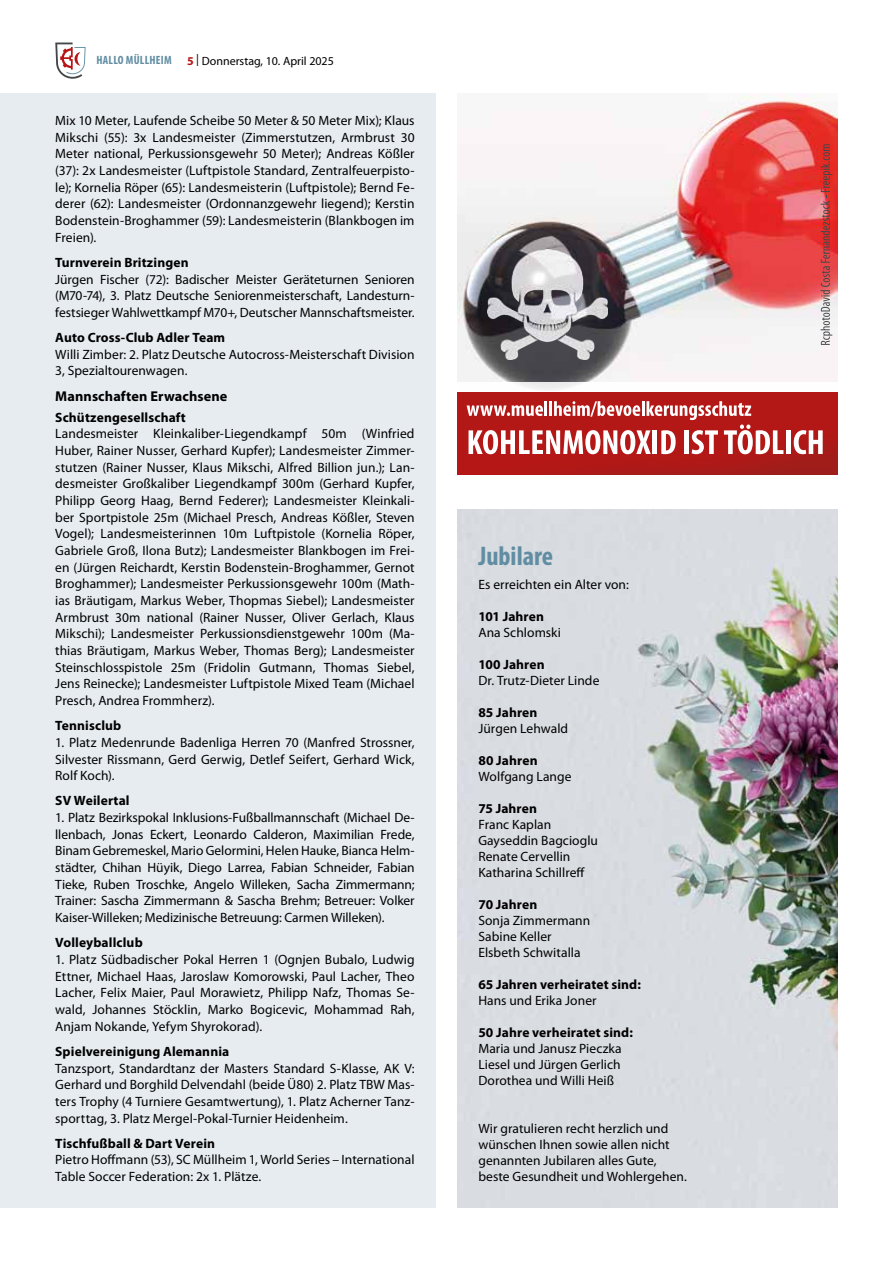
<style>
.page{position:relative;width:893px;height:1263px;background:#fff}
.page>*{position:absolute;margin:0;border:0;box-sizing:border-box;transform-origin:0 0}
.t1{font:700 condensed 27px "Myriad Pro";color:#618da2}
.t2{font:700 14.25px "Myriad Pro";letter-spacing:.005em;color:#000}
.t3{font:13.5px/16.6px "Myriad Pro";letter-spacing:.005em;color:#000;text-align:justify}
.t4{font:700 13.5px "Myriad Pro";letter-spacing:.01em;color:#000}
.t5{font:12px "Myriad Pro";color:#000}
.t6{font:700 condensed 12px "Myriad Pro";letter-spacing:.02em;color:#618da2}
.s1{font-weight:700;color:#b61615}
</style>
<div class="page">
<svg style="left:55px;top:43px;width:31px;height:36px"></svg>
<img style="left:457px;top:509px;width:381px;height:699px">
<div style="left:0;top:94px;width:436px;height:1114px;background:#e7ecf0"></div>
<img style="left:457px;top:94px;width:381px;height:288px">
<img style="left:487px;top:249px;width:120px;height:110px">
<img style="left:457px;top:382px;width:381px;height:92px">
<svg style="left:821px;top:144px;width:11px;height:201px"></svg>
<svg style="left:467px;top:401px;width:316px;height:53px"></svg>
<div style="left:786px;top:430px;width:5px;height:24px;background:#fff"></div>
<svg style="left:794px;top:430px;width:29px;height:24px"></svg>
<p class="t6" style="left:96px;top:52px;width:77px">HALLO MÜLLHEIM</p>
<p class="t5" style="left:187px;top:54px;width:148px"><span class="s1">5</span> | Donnerstag, 10. April 2025</p>
<p class="t3" style="left:55px;top:112px;width:361px">Mix 10 Meter, Laufende Scheibe 50 Meter &amp; 50 Meter Mix); Klaus Mikschi (55): 3x Landesmeister (Zimmerstutzen, Armbrust 30<br>Meter national, Perkussionsgewehr 50 Meter); Andreas Kößler (37): 2x Landesmeister (Luftpistole Standard, Zentralfeuerpisto&shy;le); Kornelia Röper (65): Landesmeisterin (Luftpistole); Bernd Fe&shy;derer (62): Landesmeister (Ordonnanzgewehr liegend); Kerstin Bodenstein-Broghammer (59): Landesmeisterin (Blankbogen im Freien).</p>
<p class="t4" style="left:55px;top:255px;width:135px">Turnverein Britzingen</p>
<p class="t3" style="left:55px;top:271px;width:361px">Jürgen Fischer (72): Badischer Meister Geräteturnen Senioren (M70-74), 3. Platz Deutsche Seniorenmeisterschaft, Landesturn&shy;festsieger Wahlwettkampf M70+, Deutscher Mannschaftsmeister.</p>
<p class="t4" style="left:55px;top:330px;width:171px">Auto Cross-Club Adler Team</p>
<p class="t3" style="left:55px;top:346px;width:361px">Willi Zimber: 2. Platz Deutsche Autocross-Meisterschaft Division<br>3, Spezialtourenwagen.</p>
<p class="t2" style="left:55px;top:388px;width:174px">Mannschaften Erwachsene</p>
<p class="t4" style="left:55px;top:409px;width:132px">Schützengesellschaft</p>
<p class="t3" style="left:55px;top:426px;width:361px">Landesmeister Kleinkaliber-Liegendkampf 50m (Winfried Huber, Rainer Nusser, Gerhard Kupfer); Landesmeister Zimmer&shy;stutzen (Rainer Nusser, Klaus Mikschi, Alfred Billion jun.); Lan&shy;desmeister Großkaliber Liegendkampf 300m (Gerhard Kupfer, Philipp Georg Haag, Bernd Federer); Landesmeister Kleinkali&shy;ber Sportpistole 25m (Michael Presch, Andreas Kößler, Steven Vogel); Landesmeisterinnen 10m Luftpistole (Kornelia Röper, Gabriele Groß, Ilona Butz); Landesmeister Blankbogen im Frei&shy;en (Jürgen Reichardt, Kerstin Bodenstein-Broghammer, Gernot Broghammer); Landesmeister Perkussionsgewehr 100m (Math&shy;ias Bräutigam, Markus Weber, Thopmas Siebel); Landesmeister Armbrust 30m national (Rainer Nusser, Oliver Gerlach, Klaus Mikschi); Landesmeister Perkussionsdienstgewehr 100m (Ma&shy;thias Bräutigam, Markus Weber, Thomas Berg); Landesmeister Steinschlosspistole 25m (Fridolin Gutmann, Thomas Siebel, Jens Reinecke); Landesmeister Luftpistole Mixed Team (Michael Presch, Andrea Frommherz).</p>
<p class="t4" style="left:55px;top:718px;width:68px">Tennisclub</p>
<p class="t3" style="left:55px;top:734px;width:361px">1. Platz Medenrunde Badenliga Herren 70 (Manfred Strossner, Silvester Rissmann, Gerd Gerwig, Detlef Seifert, Gerhard Wick, Rolf Koch).</p>
<p class="t4" style="left:55px;top:793px;width:76px">SV Weilertal</p>
<p class="t3" style="left:55px;top:809px;width:361px">1. Platz Bezirkspokal Inklusions-Fußballmannschaft (Michael De&shy;llenbach, Jonas Eckert, Leonardo Calderon, Maximilian Frede, Binam Gebremeskel, Mario Gelormini, Helen Hauke, Bianca Helm&shy;städter, Chihan Hüyik, Diego Larrea, Fabian Schneider, Fabian Tieke, Ruben Troschke, Angelo Willeken, Sacha Zimmermann; Trainer: Sascha Zimmermann &amp; Sascha Brehm; Betreuer: Volker Kaiser-Willeken; Medizinische Betreuung: Carmen Willeken).</p>
<p class="t4" style="left:55px;top:935px;width:89px">Volleyballclub</p>
<p class="t3" style="left:55px;top:951px;width:361px">1. Platz Südbadischer Pokal Herren 1 (Ognjen Bubalo, Ludwig Ettner, Michael Haas, Jaroslaw Komorowski, Paul Lacher, Theo Lacher, Felix Maier, Paul Morawietz, Philipp Nafz, Thomas Se&shy;wald, Johannes Stöcklin, Marko Bogicevic, Mohammad Rah, Anjam Nokande, Yefym Shyrokorad).</p>
<p class="t4" style="left:55px;top:1044px;width:176px">Spielvereinigung Alemannia</p>
<p class="t3" style="left:55px;top:1060px;width:361px">Tanzsport, Standardtanz der Masters Standard S-Klasse, AK V:<br>Gerhard und Borghild Delvendahl (beide Ü80) 2. Platz TBW Mas&shy;ters Trophy (4 Turniere Gesamtwertung), 1. Platz Acherner Tanz&shy;sporttag, 3. Platz Mergel-Pokal-Turnier Heidenheim.</p>
<p class="t4" style="left:55px;top:1135px;width:161px">Tischfußball &amp; Dart Verein</p>
<p class="t3" style="left:55px;top:1152px;width:361px">Pietro Hoffmann (53), SC Müllheim 1, World Series – International<br>Table Soccer Federation: 2x 1. Plätze.</p>
<h1 class="t1" style="left:478px;top:539px;width:76px">Jubilare</h1>
<p class="t3" style="left:478px;top:576px;width:152px">Es erreichten ein Alter von:</p>
<p class="t4" style="left:478px;top:609px;width:67px">101 Jahren</p>
<p class="t3" style="left:478px;top:624px;width:84px">Ana Schlomski</p>
<p class="t4" style="left:478px;top:657px;width:68px">100 Jahren</p>
<p class="t3" style="left:478px;top:672px;width:123px">Dr. Trutz-Dieter Linde</p>
<p class="t4" style="left:478px;top:705px;width:61px">85 Jahren</p>
<p class="t3" style="left:478px;top:720px;width:91px">Jürgen Lehwald</p>
<p class="t4" style="left:478px;top:753px;width:61px">80 Jahren</p>
<p class="t3" style="left:478px;top:768px;width:95px">Wolfgang Lange</p>
<p class="t4" style="left:478px;top:801px;width:60px">75 Jahren</p>
<p class="t3" style="left:478px;top:817px;width:121px;line-height:16px;text-align:left">Franc Kaplan<br>Gayseddin Bagcioglu<br>Renate Cervellin<br>Katharina Schillreff</p>
<p class="t4" style="left:478px;top:897px;width:60px">70 Jahren</p>
<p class="t3" style="left:478px;top:913px;width:113px;line-height:16px;text-align:left">Sonja Zimmermann<br>Sabine Keller<br>Elsbeth Schwitalla</p>
<p class="t4" style="left:478px;top:977px;width:164px">65 Jahren verheiratet sind:</p>
<p class="t3" style="left:478px;top:992px;width:120px">Hans und Erika Joner</p>
<p class="t4" style="left:478px;top:1025px;width:156px">50 Jahre verheiratet sind:</p>
<p class="t3" style="left:478px;top:1041px;width:145px;line-height:16px">Maria und Janusz Pieczka Liesel und Jürgen Gerlich Dorothea und Willi Heiß</p>
<p class="t3" style="left:478px;top:1121px;width:210px;line-height:16px;text-align:left">Wir gratulieren recht herzlich und wünschen Ihnen sowie allen nicht genannten Jubilaren alles Gute, beste Gesundheit und Wohlergehen.</p>
</div>
